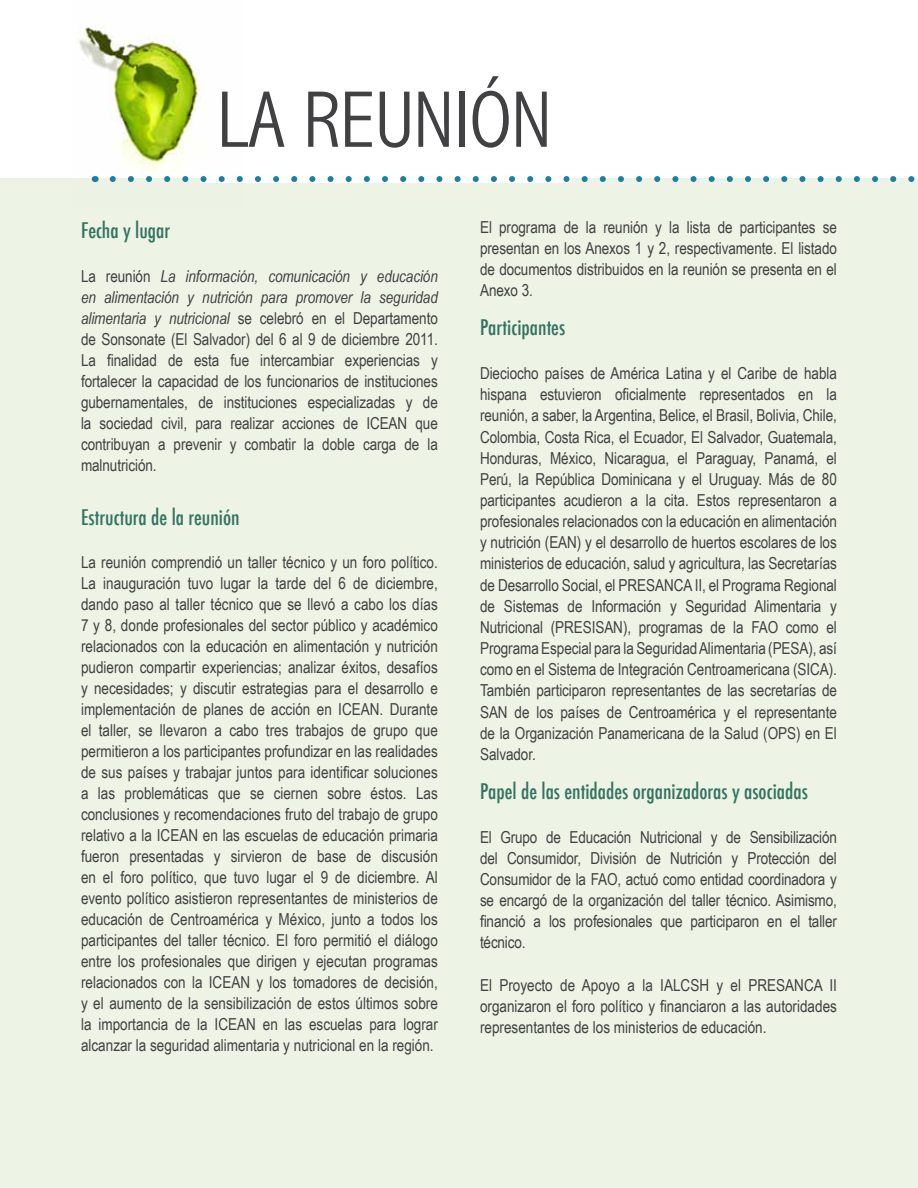
<style>
.page{position:relative;width:918px;height:1188px;background:#fff}
.page>*{position:absolute;margin:0;border:0;box-sizing:border-box;transform-origin:0 0}
.t1{font:300 condensed 81px "Abadi";color:#414042}
.t2{font:500 condensed 21px "Futura";color:#337362}
.t3{font:16.5px/21px "Arial Narrow";letter-spacing:-.005em;color:#414042;text-align:justify}
.s1{font-style:italic}
</style>
<div class="page">
<div style="left:0;top:179px;width:918px;height:1009px;background:#eef4e5"></div>
<div style="left:200px;top:103px;width:372px;height:80px;background:#fff"></div>
<svg style="left:255px;top:176px;width:663px;height:6px"></svg>
<img style="left:71px;top:22px;width:172px;height:160px">
<h1 class="t1" style="left:217px;top:73px;width:337px">LA REUNIÓN</h1>
<p class="t2" style="left:81px;top:217px;width:91px">Fecha y lugar</p>
<p class="t3" style="left:81px;top:265px;width:358px">La reunión <span class="s1">La información, comunicación y educación en alimentación y nutrición para promover la seguridad alimentaria y nutricional</span> se celebró en el Departamento de Sonsonate (El Salvador) del 6 al 9 de diciembre 2011.<br>La finalidad de esta fue intercambiar experiencias y fortalecer la capacidad de los funcionarios de instituciones gubernamentales, de instituciones especializadas y de la sociedad civil, para realizar acciones de ICEAN que contribuyan a prevenir y combatir la doble carga de la malnutrición.</p>
<p class="t2" style="left:81px;top:504px;width:160px">Estructura de la reunión</p>
<p class="t3" style="left:81px;top:552px;width:358px">La reunión comprendió un taller técnico y un foro político.<br>La inauguración tuvo lugar la tarde del 6 de diciembre, dando paso al taller técnico que se llevó a cabo los días 7 y 8, donde profesionales del sector público y académico relacionados con la educación en alimentación y nutrición pudieron compartir experiencias; analizar éxitos, desafíos y necesidades; y discutir estrategias para el desarrollo e implementación de planes de acción en ICEAN. Durante el taller, se llevaron a cabo tres trabajos de grupo que permitieron a los participantes profundizar en las realidades de sus países y trabajar juntos para identificar soluciones a las problemáticas que se ciernen sobre éstos. Las conclusiones y recomendaciones fruto del trabajo de grupo relativo a la ICEAN en las escuelas de educación primaria fueron presentadas y sirvieron de base de discusión en el foro político, que tuvo lugar el 9 de diciembre. Al evento político asistieron representantes de ministerios de educación de Centroamérica y México, junto a todos los participantes del taller técnico. El foro permitió el diálogo entre los profesionales que dirigen y ejecutan programas relacionados con la ICEAN y los tomadores de decisión, y el aumento de la sensibilización de estos últimos sobre la importancia de la ICEAN en las escuelas para lograr alcanzar la seguridad alimentaria y nutricional en la región.</p>
<p class="t3" style="left:480px;top:216px;width:358px">El programa de la reunión y la lista de participantes se presentan en los Anexos 1 y 2, respectivamente. El listado de documentos distribuidos en la reunión se presenta en el Anexo 3.</p>
<p class="t2" style="left:480px;top:314px;width:87px">Participantes</p>
<p class="t3" style="left:480px;top:363px;width:358px">Dieciocho países de América Latina y el Caribe de habla hispana estuvieron oficialmente representados en la reunión, a saber, la Argentina, Belice, el Brasil, Bolivia, Chile, Colombia, Costa Rica, el Ecuador, El Salvador, Guatemala, Honduras, México, Nicaragua, el Paraguay, Panamá, el Perú, la República Dominicana y el Uruguay. Más de 80 participantes acudieron a la cita. Estos representaron a profesionales relacionados con la educación en alimentación y nutrición (EAN) y el desarrollo de huertos escolares de los ministerios de educación, salud y agricultura, las Secretarías de Desarrollo Social, el PRESANCA II, el Programa Regional de Sistemas de Información y Seguridad Alimentaria y Nutricional (PRESISAN), programas de la FAO como el Programa Especial para la Seguridad Alimentaria (PESA), así como en el Sistema de Integración Centroamericana (SICA).<br>También participaron representantes de las secretarías de SAN de los países de Centroamérica y el representante de la Organización Panamericana de la Salud (OPS) en El Salvador.</p>
<p class="t2" style="left:480px;top:778px;width:329px">Papel de las entidades organizadoras y asociadas</p>
<p class="t3" style="left:480px;top:826px;width:358px">El Grupo de Educación Nutricional y de Sensibilización del Consumidor, División de Nutrición y Protección del Consumidor de la FAO, actuó como entidad coordinadora y se encargó de la organización del taller técnico. Asimismo, financió a los profesionales que participaron en el taller técnico.</p>
<p class="t3" style="left:480px;top:974px;width:358px">El Proyecto de Apoyo a la IALCSH y el PRESANCA II organizaron el foro político y financiaron a las autoridades representantes de los ministerios de educación.</p>
</div>
